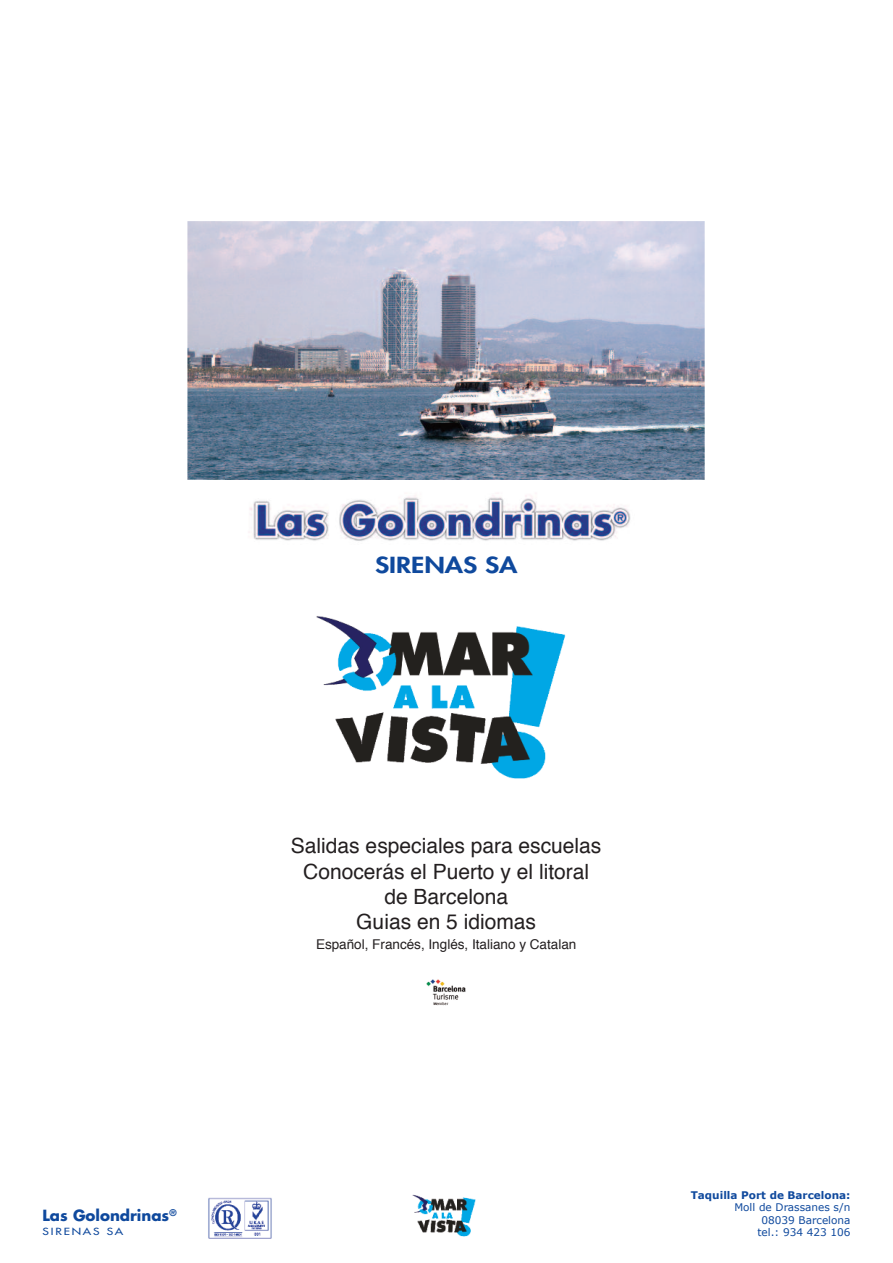
<style>
.page{position:relative;width:893px;height:1263px;background:#fff}
.page>*{position:absolute;margin:0;border:0;box-sizing:border-box;transform-origin:0 0}
.t1{font:800 21.6px "Futura Std";letter-spacing:-.005em;color:#0f499d;scale:1.25 1}
.t2{font:21px/25.2px "Helvetica";color:#231f20;text-align:center}
.t3{font:700 15px "Futura Std";color:#0f499d}
.t4{font:13.5px "Helvetica";color:#231f20}
.t5{font:10.5px/12.6px "Verdana";color:#0f499d;text-align:right}
.t6{font:700 10.5px "Verdana";color:#0f499d}
.t7{font:500 9.6px "Futura Std";letter-spacing:.15em;color:#0f499d;scale:1.25 1}
</style>
<div class="page">
<img style="left:208px;top:1197px;width:64px;height:42px">
<img style="left:316px;top:616px;width:250px;height:163px">
<img style="left:248px;top:493px;width:383px;height:48px">
<img style="left:426px;top:979px;width:40px;height:27px">
<img style="left:187px;top:221px;width:518px;height:259px">
<img style="left:226px;top:447px;width:441px;height:33px">
<img style="left:412px;top:1194px;width:64px;height:43px">
<p class="t3" style="left:43px;top:1208px;width:136px">Las Golondrinas<sup>®</sup></p>
<p class="t7" style="left:43px;top:1226px;width:66px">SIRENAS SA</p>
<p class="t1" style="left:375px;top:555px;width:116px">SIRENAS SA</p>
<p class="t2" style="left:291px;top:835px;width:312px">Salidas especiales para escuelas<br>Conocerás el Puerto y el litoral de Barcelona<br>Guias en 5 idiomas</p>
<p class="t4" style="left:316px;top:938px;width:262px">Español, Francés, Inglés, Italiano y Catalan</p>
<p class="t6" style="left:691px;top:1188px;width:161px">Taquilla Port de Barcelona:</p>
<p class="t5" style="left:734px;top:1201px;width:118px">Moll de Drassanes s/n<br>08039 Barcelona<br>tel.: 934 423 106</p>
</div>
